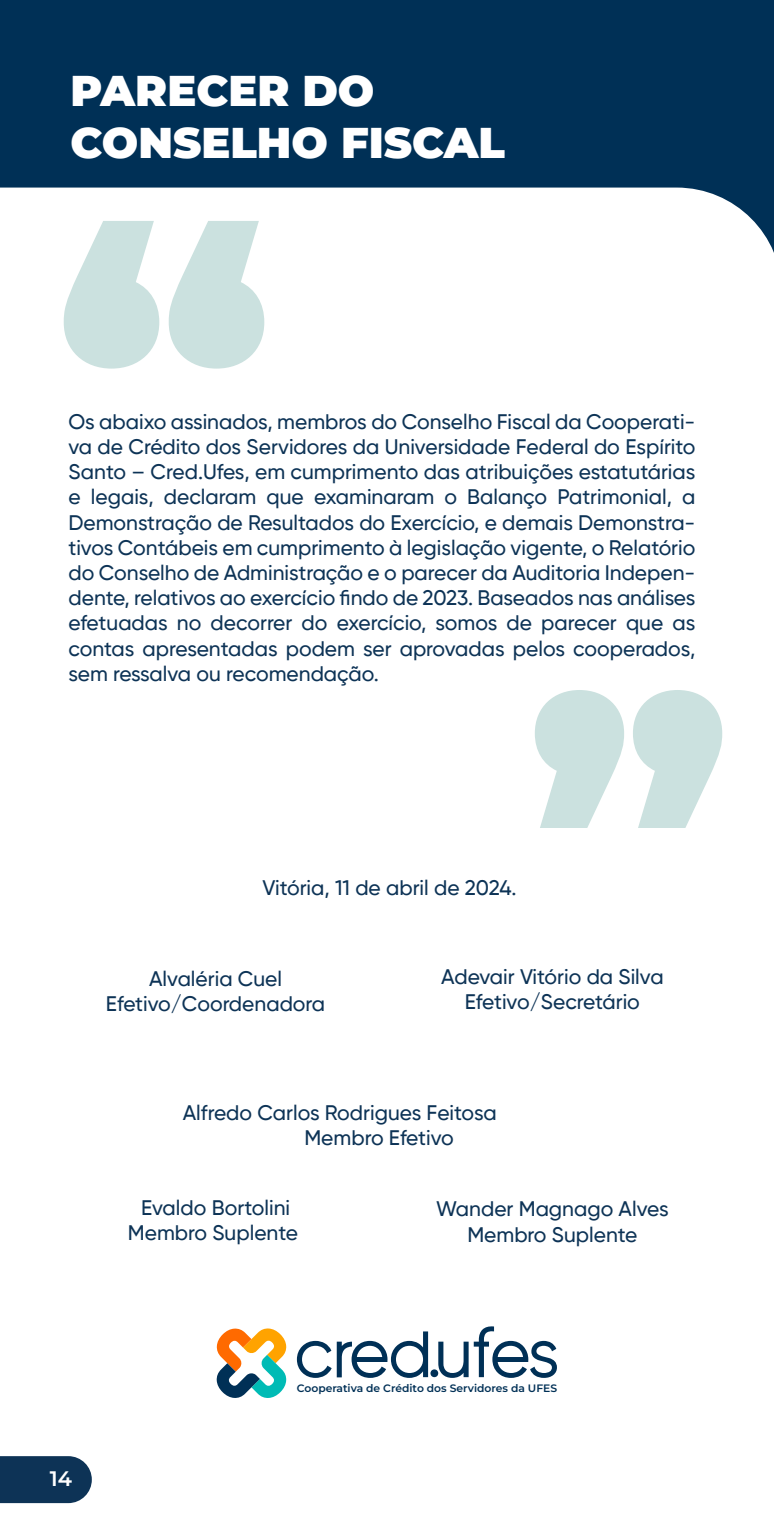
<style>
.page{position:relative;width:774px;height:1518px;background:#fff}
.page>*{position:absolute;margin:0;border:0;box-sizing:border-box;transform-origin:0 0}
.t1{font:900 43.05px/51.6px "Montserrat";color:#fff}
.t2{font:500 21px/25.2px "Gilroy";color:#0d3356;text-align:center}
.t3{font:600 21px "Montserrat";color:#fff}
.t4{font:600 10.67px "Montserrat";color:#003056}
</style>
<div class="page">
<div style="left:0;top:0;width:774px;height:1517px;background:#003056"></div>
<div style="left:0;top:188px;width:774px;height:1329px;background:#fff"></div>
<svg style="left:64px;top:221px;width:200px;height:148px;background:#dae9e8"></svg>
<svg style="left:535px;top:690px;width:187px;height:138px;background:#dae9e8"></svg>
<svg style="left:0;top:1456px;width:92px;height:47px"></svg>
<svg style="left:216px;top:1328px;width:70px;height:70px;background:#b3b28f"></svg>
<svg style="left:297px;top:1326px;width:260px;height:52px"></svg>
<h1 class="t1" style="left:71px;top:64px;width:436px">PARECER DO<br>CONSELHO FISCAL</h1>
<p class="t2" style="left:68px;top:409px;width:628px;text-align:justify">Os abaixo assinados, membros do Conselho Fiscal da Cooperati&shy;va de Crédito dos Servidores da Universidade Federal do Espírito Santo – Cred.Ufes, em cumprimento das atribuições estatutárias e legais, declaram que examinaram o Balanço Patrimonial, a Demonstração de Resultados do Exercício, e demais Demonstra&shy;tivos Contábeis em cumprimento à legislação vigente, o Relatório do Conselho de Administração e o parecer da Auditoria Indepen&shy;dente, relativos ao exercício findo de 2023. Baseados nas análises efetuadas no decorrer do exercício, somos de parecer que as contas apresentadas podem ser aprovadas pelos cooperados, sem ressalva ou recomendação.</p>
<p class="t2" style="left:262px;top:875px;width:256px">Vitória, 11 de abril de 2024.</p>
<p class="t2" style="left:106px;top:965px;width:221px">Alvaléria Cuel<br>Efetivo/Coordenadora</p>
<p class="t2" style="left:441px;top:964px;width:224px">Adevair Vitório da Silva<br>Efetivo/Secretário</p>
<p class="t2" style="left:304px;top:1099px;width:194px;text-align:left;text-indent:-122px">Alfredo Carlos Rodrigues Feitosa<br>Membro Efetivo</p>
<p class="t2" style="left:128px;top:1195px;width:172px">Evaldo Bortolini<br>Membro Suplente</p>
<p class="t2" style="left:436px;top:1196px;width:234px">Wander Magnago Alves<br>Membro Suplente</p>
<p class="t3" style="left:50px;top:1464px;width:24px">14</p>
<p class="t4" style="left:297px;top:1381px;width:262px">Cooperativa de Crédito dos Servidores da UFES</p>
</div>
